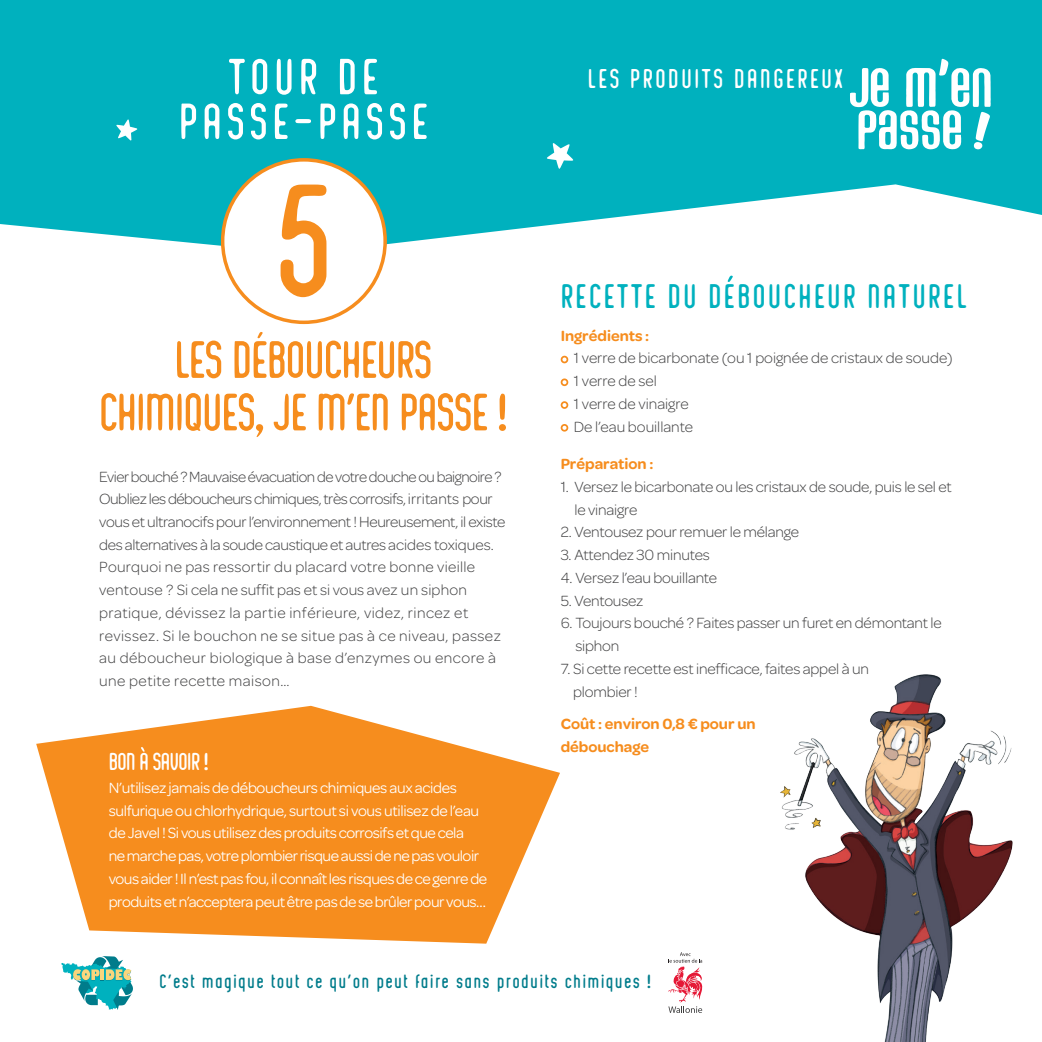
<style>
.page{position:relative;width:1042px;height:1042px;background:#fff}
.page>*{position:absolute;margin:0;border:0;box-sizing:border-box;transform-origin:0 0}
.t1{font:157.67px "Integra Chic";color:#f68d1e}
.t2{font:52.5px/52.5px "Integra Chic";letter-spacing:-.01em;color:#f68d1e;text-align:center}
.t3{font:50.57px "Integra Chic";letter-spacing:.1em;color:#fff}
.t4{font:34.12px "Integra Chic";letter-spacing:.08em;color:#00b1be}
.t5{font:27.12px "Integra Chic";letter-spacing:.1em;color:#fff}
.t6{font:24.5px "Integra Chic";letter-spacing:-.02em;color:#fff}
.t7{font:19.25px "Integra Chic";letter-spacing:.1em;color:#007c8b}
.t8{font:300 15.75px/22.8px "Omnes";letter-spacing:-.01em;color:#3e3e3f}
.t9{font:15.75px/22.8px "Omnes";letter-spacing:-.03em;color:#fff}
.t10{font:600 15.75px/22.8px "Omnes";color:#f68d1e}
</style>
<div class="page">
<svg style="left:0;top:0;width:1042px;height:254px;background:#23bbc6"></svg>
<div style="left:223px;top:160px;width:162px;height:162px;background:#fff;border-radius:50%"></div>
<div style="left:221px;top:158px;width:166px;height:166px;border:4px solid #f68d1e;border-radius:50%"></div>
<svg style="left:114px;top:117px;width:26px;height:26px"></svg>
<svg style="left:544px;top:141px;width:32px;height:31px"></svg>
<div style="left:561px;top:356px;width:7px;height:7px;border:2px solid #f68d1e;border-radius:50%"></div>
<div style="left:561px;top:378px;width:7px;height:8px;border:2px solid #f68d1e;border-radius:50%"></div>
<div style="left:561px;top:401px;width:7px;height:8px;border:2px solid #f68d1e;border-radius:50%"></div>
<div style="left:561px;top:424px;width:7px;height:8px;border:2px solid #f68d1e;border-radius:50%"></div>
<img style="left:780px;top:674px;width:233px;height:368px">
<svg style="left:849px;top:59px;width:142px;height:91px"></svg>
<svg style="left:36px;top:706px;width:524px;height:237px;fill:#f68d1e"></svg>
<svg style="left:141px;top:747px;width:4px;height:5px"></svg>
<svg style="left:668px;top:952px;width:34px;height:61px"></svg>
<svg style="left:61px;top:956px;width:72px;height:54px"></svg>
<svg style="left:257px;top:332px;width:6px;height:6px"></svg>
<svg style="left:727px;top:275px;width:6px;height:7px"></svg>
<h3 class="t3" style="left:229px;top:47px;width:151px">TOUR DE</h3>
<h3 class="t5" style="left:588px;top:62px;width:256px">LES PRODUITS DANGEREUX</h3>
<h3 class="t3" style="left:179px;top:91px;width:250px">PASSE-PASSE</h3>
<h1 class="t1" style="left:276px;top:146px;width:58px">5</h1>
<h2 class="t2" style="left:99px;top:333px;width:410px">LES DEBOUCHEURS<br>CHIMIQUES, JE M’EN PASSE !</h2>
<p class="t8" style="left:99px;top:465px;width:408px">Evier bouché ? Mauvaise évacuation de votre douche ou baignoire ?<br>Oubliez les déboucheurs chimiques, très corrosifs, irritants pour vous et ultranocifs pour l’environnement ! Heureusement, il existe des alternatives à la soude caustique et autres acides toxiques.<br>Pourquoi ne pas ressortir du placard votre bonne vieille ventouse ? Si cela ne suffit pas et si vous avez un siphon pratique, dévissez la partie inférieure, videz, rincez et revissez. Si le bouchon ne se situe pas à ce niveau, passez au déboucheur biologique à base d’enzymes ou encore à une petite recette maison…</p>
<h3 class="t6" style="left:109px;top:747px;width:101px">BON A SAVOIR !</h3>
<p class="t9" style="left:109px;top:776px;width:380px">N’utilisez jamais de déboucheurs chimiques aux acides sulfurique ou chlorhydrique, surtout si vous utilisez de l’eau de Javel ! Si vous utilisez des produits corrosifs et que cela<br>ne marche pas, votre plombier risque aussi de ne pas vouloir vous aider ! Il n’est pas fou, il connaît les risques de ce genre de produits et n’acceptera peut être pas de se brûler pour vous…</p>
<h3 class="t4" style="left:561px;top:276px;width:407px">RECETTE DU DEBOUCHEUR NATUREL</h3>
<p class="t10" style="left:561px;top:324px;width:90px">Ingrédients :</p>
<p class="t8" style="left:574px;top:347px;width:380px">1 verre de bicarbonate (ou 1 poignée de cristaux de soude)<br>1 verre de sel<br>1 verre de vinaigre<br>De l’eau bouillante</p>
<p class="t10" style="left:561px;top:452px;width:94px">Préparation :</p>
<p class="t8" style="left:574px;top:475px;width:379px;text-indent:-14px">1. Versez le bicarbonate ou les cristaux de soude, puis le sel et le vinaigre</p>
<p class="t8" style="left:561px;top:521px;width:240px">2. Ventousez pour remuer le mélange</p>
<p class="t8" style="left:561px;top:544px;width:151px">3. Attendez 30 minutes</p>
<p class="t8" style="left:561px;top:566px;width:158px">4. Versez l’eau bouillante</p>
<p class="t8" style="left:561px;top:589px;width:84px">5. Ventousez</p>
<p class="t8" style="left:575px;top:612px;width:368px;text-indent:-15px">6. Toujours bouché ? Faites passer un furet en démontant le siphon</p>
<p class="t8" style="left:573px;top:657px;width:297px;text-indent:-12px">7. Si cette recette est inefficace, faites appel à un plombier !</p>
<p class="t10" style="left:561px;top:713px;width:196px">Coût : environ 0,8 € pour un débouchage</p>
<p class="t7" style="left:159px;top:969px;width:493px">C’est magique tout ce qu’on peut faire sans produits chimiques !</p>
</div>
